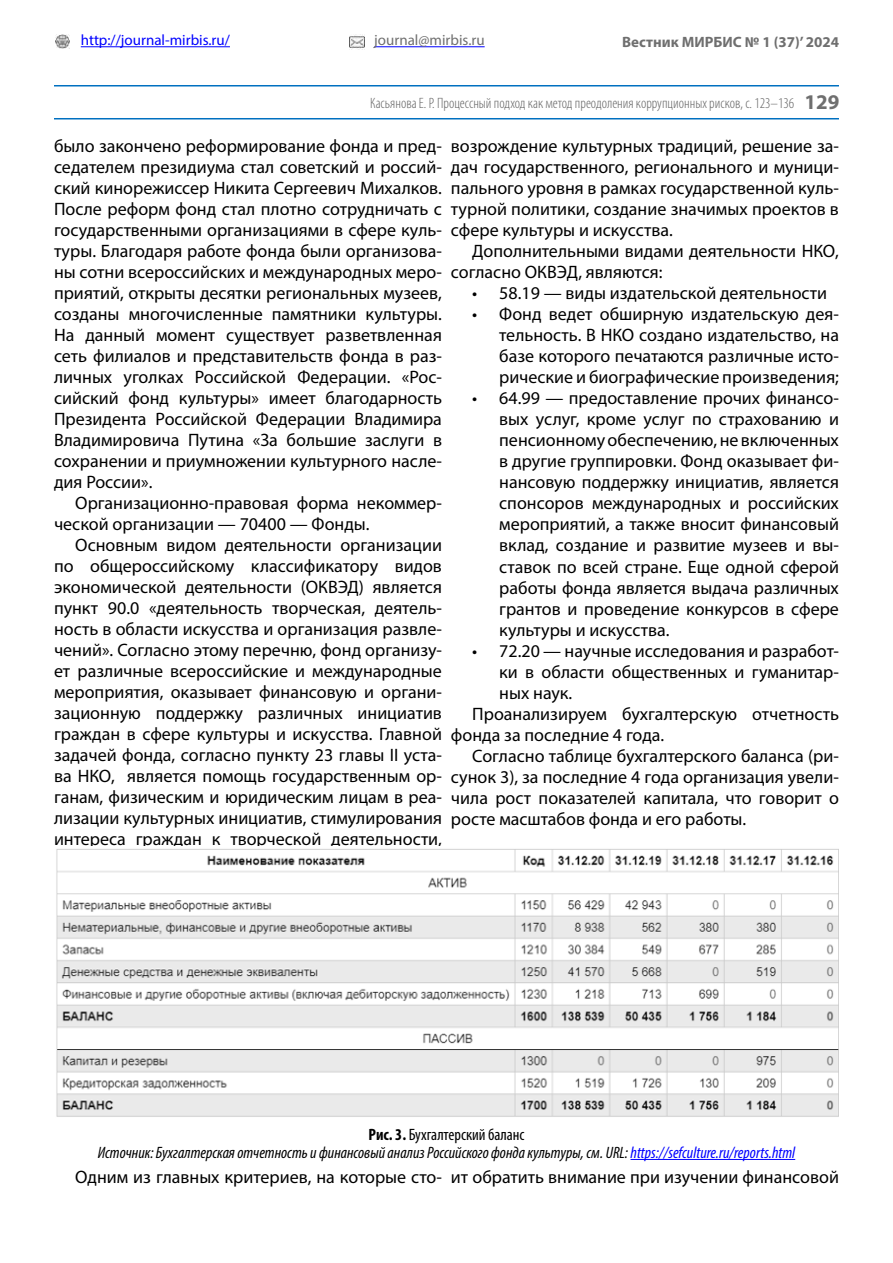
<style>
.page{position:relative;width:893px;height:1263px;background:#fff}
.page>*{position:absolute;margin:0;border:0;box-sizing:border-box;transform-origin:0 0}
.t1{font:18px/21px "Myriad Pro";color:#000;text-align:justify}
.t2{font:italic condensed 16.5px/18.1px "Myriad Pro";color:#000;text-align:center}
.t3{font:300 condensed 15px "Myriad Pro";color:#636363}
.t4{font:15px "Myriad Pro";color:#00f}
.t5{font:700 15px "Myriad Pro";color:#6f6f6f}
.t6{font:15px "Myriad Pro";color:#6f6f6f}
.s1{font-weight:700;font-stretch:normal;font-size:21px;color:#6f6f6f}
.s2{font-weight:700;font-style:normal}
.s3{font-style:normal}
.s4{color:#00f}
</style>
<div class="page">
<hr style="left:54px;top:118px;width:785px;height:1px;background:#0070c0">
<img style="left:55px;top:34px;width:15px;height:15px">
<img style="left:349px;top:34px;width:16px;height:15px">
<hr style="left:81px;top:46px;width:149px;height:1px;background:#00f">
<hr style="left:374px;top:46px;width:111px;height:1px;background:#00f">
<hr style="left:54px;top:85px;width:785px;height:1px;background:#0070c0">
<hr style="left:630px;top:1159px;width:165px;height:1px;background:#00f">
<img style="left:56px;top:849px;width:782px;height:268px">
<p class="t4" style="left:81px;top:31px;width:151px">http://journal-mirbis.ru/</p>
<p class="t6" style="left:374px;top:31px;width:112px">journal@mirbis.ru</p>
<p class="t5" style="left:622px;top:32px;width:218px">Вестник МИРБИС № 1 (37)’ 2024</p>
<p class="t3" style="left:370px;top:94px;width:471px">Касьянова Е. Р. Процессный подход как метод преодоления коррупционных рисков, c. 123–136 <span class="s1">129</span></p>
<p class="t1" style="left:54px;top:135px;width:389px">было закончено реформирование фонда и пред&shy;седателем президиума стал советский и россий&shy;ский кинорежиссер Никита Сергеевич Михалков.<br>После реформ фонд стал плотно сотрудничать с государственными организациями в сфере куль&shy;туры. Благодаря работе фонда были организова&shy;ны сотни всероссийских и международных меро&shy;приятий, открыты десятки региональных музеев, созданы многочисленные памятники культуры.<br>На данный момент существует разветвленная сеть филиалов и представительств фонда в раз&shy;личных уголках Российской Федерации. «Рос&shy;сийский фонд культуры» имеет благодарность Президента Российской Федерации Владимира Владимировича Путина «За большие заслуги в сохранении и приумножении культурного насле&shy;дия России».</p>
<p class="t1" style="left:54px;top:492px;width:389px;text-indent:21px">Организационно-правовая форма некоммер&shy;ческой организации — 70400 — Фонды.</p>
<p class="t1" style="left:54px;top:534px;width:389px;text-indent:21px">Основным видом деятельности организации по общероссийскому классификатору видов экономической деятельности (ОКВЭД) является пункт 90.0 «деятельность творческая, деятель&shy;ность в области искусства и организация развле&shy;чений». Согласно этому перечню, фонд организу&shy;ет различные всероссийские и международные мероприятия, оказывает финансовую и органи&shy;зационную поддержку различных инициатив граждан в сфере культуры и искусства. Главной задачей фонда, согласно пункту 23 главы II уста&shy;ва НКО, является помощь государственным ор&shy;ганам, физическим и юридическим лицам в реа&shy;лизации культурных инициатив, стимулирования интереса граждан к творческой деятельности,</p>
<p class="t1" style="left:451px;top:135px;width:389px">возрождение культурных традиций, решение за&shy;дач государственного, регионального и муници&shy;пального уровня в рамках государственной куль&shy;турной политики, создание значимых проектов в сфере культуры и искусства.</p>
<p class="t1" style="left:451px;top:241px;width:389px;text-indent:21px">Дополнительными видами деятельности НКО, согласно ОКВЭД, являются:</p>
<p class="t1" style="left:472px;top:283px;width:356px">• 58.19 — виды издательской деятельности</p>
<p class="t1" style="left:499px;top:304px;width:341px;text-indent:-27px">• Фонд ведет обширную издательскую дея&shy;тельность. В НКО создано издательство, на базе которого печатаются различные исто&shy;рические и биографические произведения;</p>
<p class="t1" style="left:499px;top:388px;width:341px;text-indent:-27px">• 64.99 — предоставление прочих финансо&shy;вых услуг, кроме услуг по страхованию и пенсионному обеспечению, не включенных в другие группировки. Фонд оказывает фи&shy;нансовую поддержку инициатив, является спонсоров международных и российских мероприятий, а также вносит финансовый вклад, создание и развитие музеев и вы&shy;ставок по всей стране. Еще одной сферой работы фонда является выдача различных грантов и проведение конкурсов в сфере культуры и искусства.</p>
<p class="t1" style="left:472px;top:640px;width:368px">• 72.20 — научные исследования и разработ-</p>
<p class="t1" style="left:499px;top:661px;width:341px">ки в области общественных и гуманитар-</p>
<p class="t1" style="left:499px;top:682px;width:75px">ных наук.</p>
<p class="t1" style="left:472px;top:703px;width:368px">Проанализируем бухгалтерскую отчетность</p>
<p class="t1" style="left:451px;top:724px;width:215px">фонда за последние 4 года.</p>
<p class="t1" style="left:472px;top:745px;width:368px">Согласно таблице бухгалтерского баланса (ри-</p>
<p class="t1" style="left:451px;top:766px;width:389px">сунок 3), за последние 4 года организация увели-</p>
<p class="t1" style="left:451px;top:787px;width:389px">чила рост показателей капитала, что говорит о</p>
<p class="t1" style="left:451px;top:808px;width:297px">росте масштабов фонда и его работы.</p>
<p class="t2" style="left:98px;top:1125px;width:699px"><span class="s2">Рис. 3.</span> <span class="s3">Бухгалтерский баланс<br></span>Источник: Бухгалтерская отчетность и финансовый анализ Российского фонда культуры, см. URL: <span class="s4">https://sefculture.ru/reports.html</span></p>
<p class="t1" style="left:75px;top:1166px;width:765px">Одним из главных критериев, на которые сто- ит обратить внимание при изучении финансовой</p>
</div>
